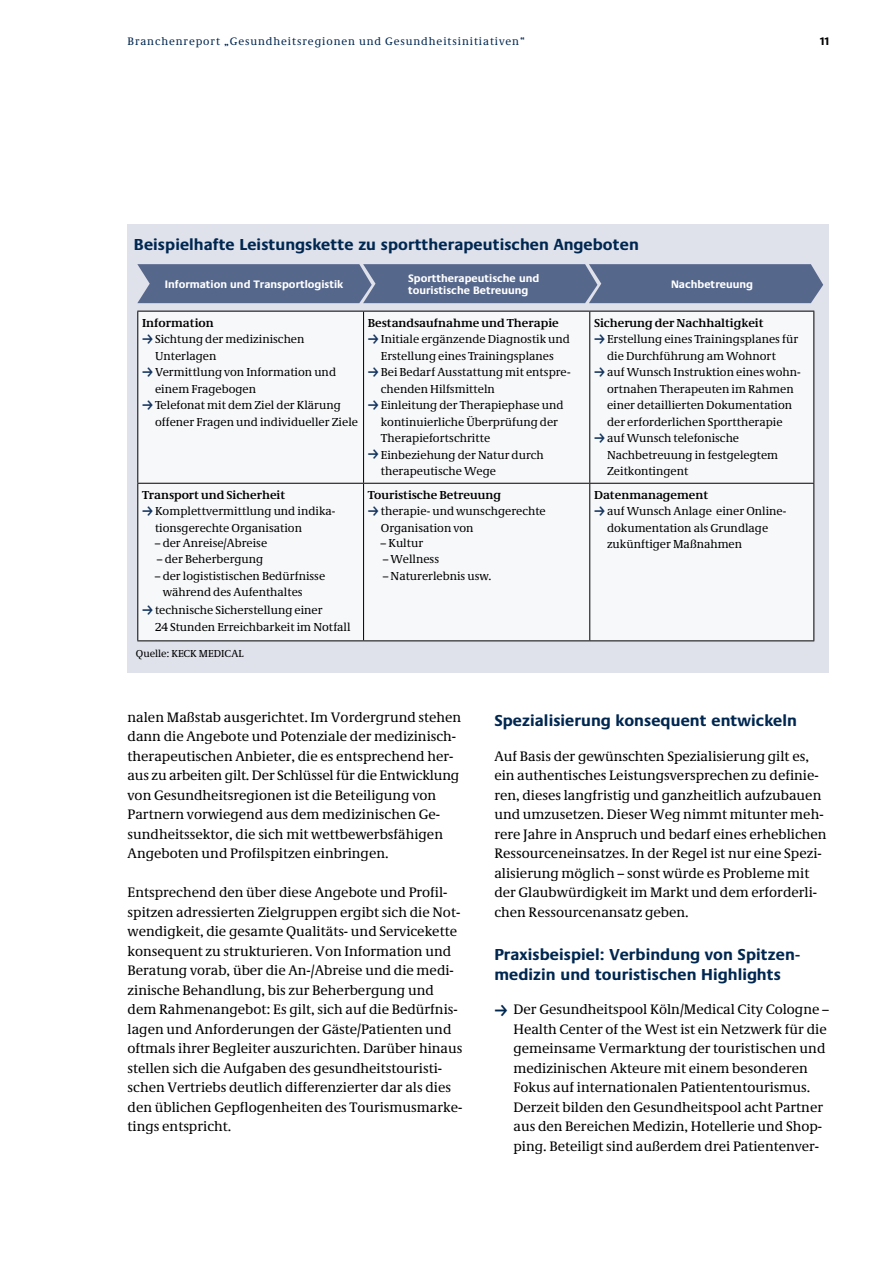
<style>
.page{position:relative;width:893px;height:1263px;background:#fff}
.page>*{position:absolute;margin:0;border:0;box-sizing:border-box;transform-origin:0 0}
.t1{font:700 16.5px/19.5px "Neue Praxis";letter-spacing:.005em;color:#002750}
.t2{font:14.25px/19.5px "Neue Demos";color:#000}
.t3{font:12px/16.5px "Neue Demos";color:#000}
.t4{font:700 12px "Neue Demos";color:#000}
.t5{font:700 11.25px/12px "Neue Praxis";color:#fff}
.t6{font:11.25px "Neue Demos";letter-spacing:.08em;color:#002750}
.t7{font:700 11.25px "Neue Praxis";color:#000}
.t8{font:10.5px "Neue Demos";color:#000}
.s1{font-family:"Neue Praxis";font-size:11.25px;color:#13345e}
.s2{font-family:"Neue Praxis";font-size:13.5px;color:#002750}
</style>
<div class="page">
<div style="left:128px;top:224px;width:701px;height:449px;background:#dfe1eb"></div>
<div style="left:138px;top:312px;width:675px;height:328px;background:#f7f8fa"></div>
<hr style="left:137px;top:311px;width:227px;height:1px;background:#000">
<hr style="left:137px;top:312px;width:1px;height:171px;background:#000">
<hr style="left:364px;top:311px;width:226px;height:1px;background:#000">
<hr style="left:363px;top:312px;width:1px;height:171px;background:#000">
<hr style="left:590px;top:311px;width:224px;height:1px;background:#000">
<hr style="left:589px;top:312px;width:1px;height:171px;background:#000">
<hr style="left:813px;top:312px;width:1px;height:171px;background:#000">
<hr style="left:137px;top:483px;width:227px;height:1px;background:#000">
<hr style="left:137px;top:484px;width:1px;height:156px;background:#000">
<hr style="left:364px;top:483px;width:226px;height:1px;background:#000">
<hr style="left:363px;top:484px;width:1px;height:156px;background:#000">
<hr style="left:590px;top:483px;width:224px;height:1px;background:#000">
<hr style="left:589px;top:484px;width:1px;height:156px;background:#000">
<hr style="left:813px;top:484px;width:1px;height:156px;background:#000">
<hr style="left:137px;top:640px;width:227px;height:1px;background:#000">
<hr style="left:364px;top:640px;width:226px;height:1px;background:#000">
<hr style="left:590px;top:640px;width:224px;height:1px;background:#000">
<div style="left:137px;top:264px;width:686px;height:39px;background:#56678c"></div>
<p class="t6" style="left:128px;top:34px;width:399px">Branchenreport „Gesundheitsregionen und Gesundheitsinitiativen“</p>
<p class="t7" style="left:820px;top:34px;width:11px">11</p>
<p class="t1" style="left:134px;top:234px;width:506px">Beispielhafte Leistungskette zu sporttherapeutischen Angeboten</p>
<p class="t5" style="left:165px;top:278px;width:180px">Information und Transportlogistik</p>
<p class="t5" style="left:408px;top:272px;width:133px">Sporttherapeutische und touristische Betreuung</p>
<p class="t5" style="left:671px;top:278px;width:83px">Nachbetreuung</p>
<p class="t4" style="left:142px;top:315px;width:73px">Information</p>
<p class="t3" style="left:142px;top:331px;width:164px"><span class="s1">ƒ</span> Sichtung der medizinischen</p>
<p class="t3" style="left:155px;top:347px;width:63px">Unterlagen</p>
<p class="t3" style="left:142px;top:364px;width:196px"><span class="s1">ƒ</span> Vermittlung von Information und</p>
<p class="t3" style="left:155px;top:380px;width:103px">einem Fragebogen</p>
<p class="t3" style="left:142px;top:397px;width:200px"><span class="s1">ƒ</span> Telefonat mit dem Ziel der Klärung</p>
<p class="t3" style="left:155px;top:413px;width:204px">offener Fragen und individueller Ziele</p>
<p class="t4" style="left:142px;top:487px;width:145px">Transport und Sicherheit</p>
<p class="t3" style="left:142px;top:503px;width:195px"><span class="s1">ƒ</span> Komplettvermittlung und indika-</p>
<p class="t3" style="left:155px;top:519px;width:148px">tionsgerechte Organisation</p>
<p class="t3" style="left:155px;top:534px;width:114px">– der Anreise/Abreise</p>
<p class="t3" style="left:157px;top:551px;width:108px">– der Beherbergung</p>
<p class="t3" style="left:163px;top:567px;width:164px;text-indent:-8px">– der logististischen Bedürfnisse während des Aufenthaltes</p>
<p class="t3" style="left:155px;top:602px;width:197px;text-indent:-13px"><span class="s1">ƒ</span> technische Sicherstellung einer<br>24 Stunden Erreichbarkeit im Notfall</p>
<p class="t8" style="left:136px;top:647px;width:109px">Quelle: KECK MEDICAL</p>
<p class="t4" style="left:368px;top:315px;width:192px">Bestandsaufnahme und Therapie</p>
<p class="t3" style="left:368px;top:331px;width:204px"><span class="s1">ƒ</span> Initiale ergänzende Diagnostik und</p>
<p class="t3" style="left:381px;top:347px;width:174px">Erstellung eines Trainingsplanes</p>
<p class="t3" style="left:368px;top:364px;width:204px"><span class="s1">ƒ</span> Bei Bedarf Ausstattung mit entspre-</p>
<p class="t3" style="left:381px;top:380px;width:116px">chenden Hilfsmitteln</p>
<p class="t3" style="left:368px;top:397px;width:197px"><span class="s1">ƒ</span> Einleitung der Therapiephase und</p>
<p class="t3" style="left:381px;top:413px;width:179px">kontinuierliche Überprüfung der</p>
<p class="t3" style="left:381px;top:430px;width:111px">Therapiefortschritte</p>
<p class="t3" style="left:368px;top:446px;width:178px"><span class="s1">ƒ</span> Einbeziehung der Natur durch</p>
<p class="t3" style="left:381px;top:463px;width:117px">therapeutische Wege</p>
<p class="t4" style="left:368px;top:487px;width:135px">Touristische Betreuung</p>
<p class="t3" style="left:368px;top:503px;width:179px"><span class="s1">ƒ</span> therapie- und wunschgerechte</p>
<p class="t3" style="left:381px;top:519px;width:94px">Organisation von</p>
<p class="t3" style="left:381px;top:534px;width:44px">– Kultur</p>
<p class="t3" style="left:383px;top:551px;width:58px">– Wellness</p>
<p class="t3" style="left:383px;top:567px;width:110px">– Naturerlebnis usw.</p>
<p class="t4" style="left:594px;top:315px;width:171px">Sicherung der Nachhaltigkeit</p>
<p class="t3" style="left:594px;top:331px;width:206px"><span class="s1">ƒ</span> Erstellung eines Trainingsplanes für</p>
<p class="t3" style="left:607px;top:347px;width:170px">die Durchführung am Wohnort</p>
<p class="t3" style="left:594px;top:364px;width:208px"><span class="s1">ƒ</span> auf Wunsch Instruktion eines wohn-</p>
<p class="t3" style="left:607px;top:380px;width:188px">ortnahen Therapeuten im Rahmen</p>
<p class="t3" style="left:607px;top:397px;width:187px">einer detaillierten Dokumentation</p>
<p class="t3" style="left:607px;top:413px;width:177px">der erforderlichen Sporttherapie</p>
<p class="t3" style="left:594px;top:430px;width:147px"><span class="s1">ƒ</span> auf Wunsch telefonische</p>
<p class="t3" style="left:607px;top:446px;width:173px">Nachbetreuung in festgelegtem</p>
<p class="t3" style="left:607px;top:463px;width:83px">Zeitkontingent</p>
<p class="t4" style="left:594px;top:487px;width:116px">Datenmanagement</p>
<p class="t3" style="left:594px;top:503px;width:194px"><span class="s1">ƒ</span> auf Wunsch Anlage einer Online-</p>
<p class="t3" style="left:607px;top:519px;width:163px">dokumentation als Grundlage</p>
<p class="t3" style="left:607px;top:536px;width:137px">zukünftiger Maßnahmen</p>
<p class="t2" style="left:128px;top:707px;width:335px">nalen Maßstab ausgerichtet. Im Vordergrund stehen dann die Angebote und Potenziale der medizinisch&shy;therapeutischen Anbieter, die es entsprechend her&shy;aus zu arbeiten gilt. Der Schlüssel für die Entwicklung von Gesundheitsregionen ist die Beteiligung von Partnern vorwiegend aus dem medizinischen Ge&shy;sundheitssektor, die sich mit wettbewerbsfähigen Angeboten und Profilspitzen einbringen.</p>
<p class="t2" style="left:128px;top:882px;width:336px">Entsprechend den über diese Angebote und Profil&shy;spitzen adressierten Zielgruppen ergibt sich die Not&shy;wendigkeit, die gesamte Qualitäts- und Servicekette konsequent zu strukturieren. Von Information und Beratung vorab, über die An-/Abreise und die medi&shy;zinische Behandlung, bis zur Beherbergung und dem Rahmenangebot: Es gilt, sich auf die Bedürfnis&shy;lagen und Anforderungen der Gäste/Patienten und oftmals ihrer Begleiter auszurichten. Darüber hinaus stellen sich die Aufgaben des gesundheitstouristi&shy;schen Vertriebs deutlich differenzierter dar als dies den üblichen Gepflogenheiten des Tourismusmarke&shy;tings entspricht.</p>
<p class="t1" style="left:494px;top:711px;width:304px">Spezialisierung konsequent entwickeln</p>
<p class="t2" style="left:494px;top:746px;width:334px">Auf Basis der gewünschten Spezialisierung gilt es, ein authentisches Leistungsversprechen zu definie&shy;ren, dieses langfristig und ganzheitlich aufzubauen und umzusetzen. Dieser Weg nimmt mitunter meh&shy;rere Jahre in Anspruch und bedarf eines erheblichen Ressourceneinsatzes. In der Regel ist nur eine Spezi&shy;alisierung möglich – sonst würde es Probleme mit der Glaubwürdigkeit im Markt und dem erforderli&shy;chen Ressourcenansatz geben.</p>
<p class="t1" style="left:494px;top:945px;width:306px">Praxisbeispiel: Verbindung von Spitzen&shy;medizin und touristischen Highlights</p>
<p class="t2" style="left:513px;top:999px;width:317px;text-indent:-19px"><span class="s2">ƒ</span> Der Gesundheitspool Köln/Medical City Cologne – Health Center of the West ist ein Netzwerk für die gemeinsame Vermarktung der touristischen und medizinischen Akteure mit einem besonderen Fokus auf internationalen Patiententourismus.<br>Derzeit bilden den Gesundheitspool acht Partner aus den Bereichen Medizin, Hotellerie und Shop&shy;ping. Beteiligt sind außerdem drei Patientenver-</p>
</div>
